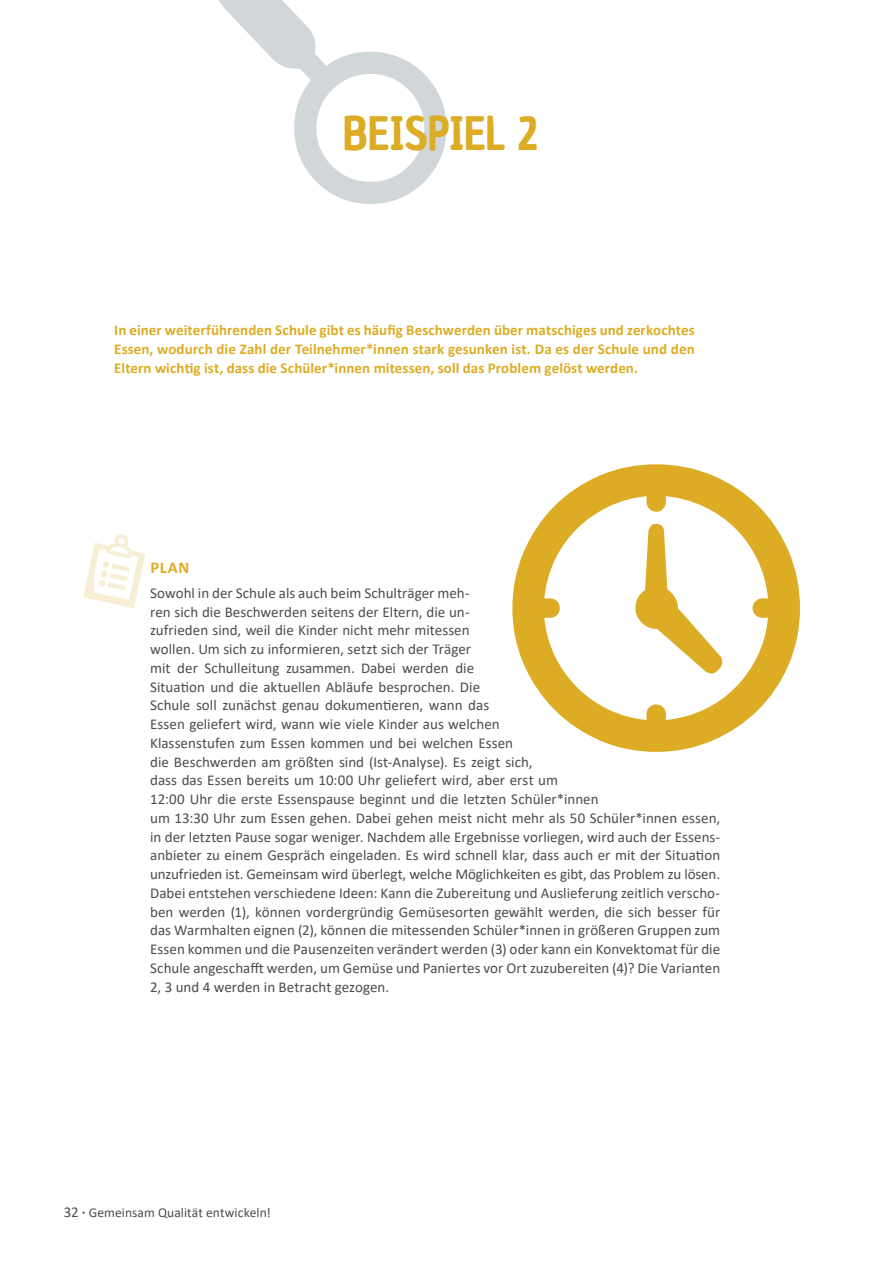
<style>
.page{position:relative;width:893px;height:1263px;background:#fff}
.page>*{position:absolute;margin:0;border:0;box-sizing:border-box;transform-origin:0 0}
.Überschrift_Gelb{font:45px "Chau Philomene One";letter-spacing:-.005em;color:#dcac24}
.Zwischenüberschrift{font:700 16.5px "Calibri";color:#dcac24}
.Fließtext{font:15px/18.8px "Calibri";color:#4b4c4d}
.Fließtext-2{font:700 15px/18.8px "Calibri";letter-spacing:.005em;color:#dcac24;text-align:justify}
.t1{font:13.5px "Calibri";letter-spacing:.005em;color:#4b4c4d}
.s1{font-size:15px}
.s2{font-family:"Chau Philomene One";font-size:15px}
</style>
<div class="page">
<svg style="left:218px;top:0;width:229px;height:204px"></svg>
<svg style="left:512px;top:464px;width:288px;height:288px"></svg>
<svg style="left:83px;top:534px;width:62px;height:74px"></svg>
<p class="Überschrift_Gelb" style="left:343px;top:103px;width:197px">BEISPIEL 2</p>
<p class="Fließtext-2" style="left:114px;top:321px;width:582px">In einer weiterführenden Schule gibt es häufig Beschwerden über matschiges und zerkochtes Essen, wodurch die Zahl der Teilnehmer*innen stark gesunken ist. Da es der Schule und den Eltern wichtig ist, dass die Schüler*innen mitessen, soll das Problem gelöst werden.</p>
<p class="Zwischenüberschrift" style="left:150px;top:555px;width:41px">PLAN</p>
<p class="Fließtext" style="left:150px;top:583px;width:572px">Sowohl in der Schule als auch beim Schulträger meh-<br>ren sich die Beschwerden seitens der Eltern, die un-<br>zufrieden sind, weil die Kinder nicht mehr mitessen<br>wollen. Um sich zu informieren, setzt sich der Träger<br>mit der Schulleitung zusammen. Dabei werden die<br>Situation und die aktuellen Abläufe besprochen. Die<br>Schule soll zunächst genau dokumentieren, wann das<br>Essen geliefert wird, wann wie viele Kinder aus welchen<br>Klassenstufen zum Essen kommen und bei welchen Essen<br>die Beschwerden am größten sind (Ist-Analyse). Es zeigt sich,<br>dass das Essen bereits um 10:00 Uhr geliefert wird, aber erst um<br>12:00 Uhr die erste Essenspause beginnt und die letzten Schüler*innen<br>um 13:30 Uhr zum Essen gehen. Dabei gehen meist nicht mehr als 50 Schüler*innen essen, in der letzten Pause sogar weniger. Nachdem alle Ergebnisse vorliegen, wird auch der Essens&shy;anbieter zu einem Gespräch eingeladen. Es wird schnell klar, dass auch er mit der Situation unzufrieden ist. Gemeinsam wird überlegt, welche Möglichkeiten es gibt, das Problem zu lösen.<br>Dabei entstehen verschiedene Ideen: Kann die Zubereitung und Auslieferung zeitlich verscho&shy;ben werden (1), können vordergründig Gemüsesorten gewählt werden, die sich besser für das Warmhalten eignen (2), können die mitessenden Schüler*innen in größeren Gruppen zum Essen kommen und die Pausenzeiten verändert werden (3) oder kann ein Konvektomat für die Schule angeschafft werden, um Gemüse und Paniertes vor Ort zuzubereiten (4)? Die Varianten 2, 3 und 4 werden in Betracht gezogen.</p>
<p class="t1" style="left:64px;top:1203px;width:209px"><span class="s1">32</span> <span class="s2">·</span> Gemeinsam Qualität entwickeln!</p>
</div>
